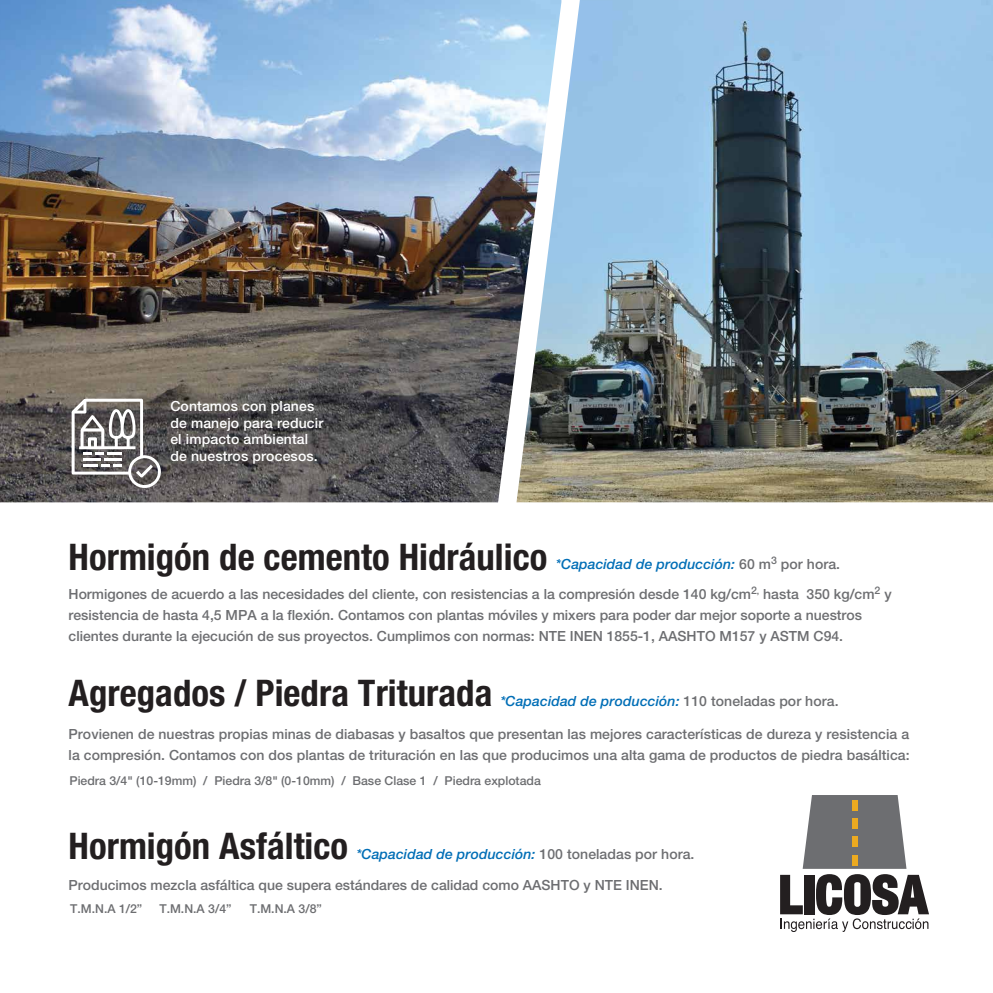
<style>
.page{position:relative;width:993px;height:993px;background:#fff}
.page>*{position:absolute;margin:0;border:0;box-sizing:border-box;transform-origin:0 0}
.t1{font:700 condensed 36.75px "Helvetica Neue LT Pro";color:#231f20}
.t2{font:500 14px/21px "Helvetica Neue LT Pro";color:#6d6e71}
.t3{font:italic 500 14px "Helvetica Neue LT Pro";letter-spacing:.005em;color:#006eb6}
.t4{font:500 14px/16.8px "Helvetica Neue LT Pro";letter-spacing:.01em;color:#fff}
.t5{font:500 12.25px "Helvetica Neue LT Pro";color:#6d6e71}
.s1{font-style:normal;color:#6d6e71}
</style>
<div class="page">
<svg style="left:780px;top:795px;width:148px;height:136px"></svg>
<img style="left:561px;top:0;width:431px;height:502px">
<img style="left:0;top:0;width:561px;height:502px">
<svg style="left:72px;top:398px;width:89px;height:91px"></svg>
<p class="t4" style="left:170px;top:397px;width:154px">Contamos con planes de manejo para reducir el impacto ambiental de nuestros procesos.</p>
<h1 class="t1" style="left:69px;top:534px;width:480px">Hormigón de cemento Hidráulico</h1>
<p class="t3" style="left:555px;top:556px;width:286px">*Capacidad de producción: <span class="s1">60 m</span><sup>3</sup> <span class="s1">por hora.</span></p>
<p class="t2" style="left:68px;top:583px;width:824px">Hormigones de acuerdo a las necesidades del cliente, con resistencias a la compresión desde 140 kg/cm<sup>2</sup><sup>,</sup> hasta 350 kg/cm<sup>2</sup> y resistencia de hasta 4,5 MPA a la flexión. Contamos con plantas móviles y mixers para poder dar mejor soporte a nuestros clientes durante la ejecución de sus proyectos. Cumplimos con normas: NTE INEN 1855-1, AASHTO M157 y ASTM C94.</p>
<h1 class="t1" style="left:69px;top:670px;width:425px">Agregados / Piedra Triturada</h1>
<p class="t3" style="left:500px;top:692px;width:340px">*Capacidad de producción: <span class="s1">110 toneladas por hora.</span></p>
<p class="t2" style="left:69px;top:723px;width:842px">Provienen de nuestras propias minas de diabasas y basaltos que presentan las mejores características de dureza y resistencia a la compresión. Contamos con dos plantas de trituración en las que producimos una alta gama de productos de piedra basáltica:</p>
<p class="t5" style="left:69px;top:772px;width:472px">Piedra 3/4" (10-19mm) / Piedra 3/8" (0-10mm) / Base Clase 1 / Piedra explotada</p>
<h1 class="t1" style="left:69px;top:823px;width:281px">Hormigón Asfáltico</h1>
<p class="t3" style="left:356px;top:845px;width:340px">*Capacidad de producción: <span class="s1">100 toneladas por hora.</span></p>
<p class="t2" style="left:69px;top:874px;width:595px">Producimos mezcla asfáltica que supera estándares de calidad como AASHTO y NTE INEN.</p>
<p class="t5" style="left:70px;top:900px;width:74px">T.M.N.A 1/2”</p>
<p class="t5" style="left:159px;top:900px;width:74px">T.M.N.A 3/4”</p>
<p class="t5" style="left:250px;top:900px;width:74px">T.M.N.A 3/8”</p>
</div>
